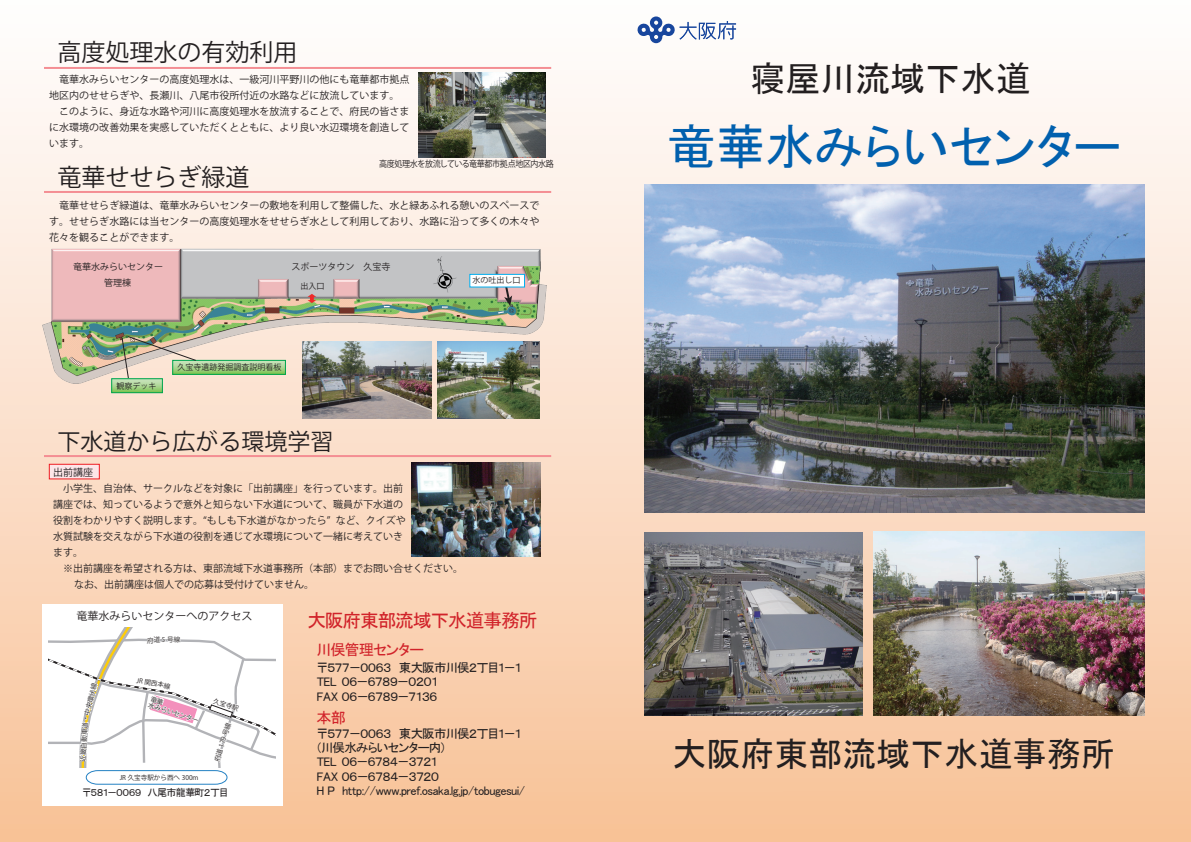
<style>
.page{position:relative;width:1191px;height:842px;background:#fff}
.page>*{position:absolute;margin:0;border:0;box-sizing:border-box;transform-origin:0 0}
.t1{font:49px "MS P Gothic";color:#0160ae}
.t2{font:35px "MS P Gothic";color:#231f20}
.t3{font:34px "MS P Gothic";color:#231f20}
.t4{font:24px "Koz Go Pr 6 N";color:#231f20}
.t5{font:23px "Koz Go Pr 6 N";color:#231f20}
.t6{font:18.7px "MS P Gothic";letter-spacing:-.055em;color:#d1232a}
.t7{font:15.1px "MS P Gothic";letter-spacing:-.055em;color:#d1232a}
.t8{font:12.5px/14.2px "MS P Gothic";letter-spacing:-.07em;color:#231f20}
.t9{font:11px "Koz Go Pr 6 N";color:#231f20}
.t10{font:10px/16px "Koz Go Pr 6 N";color:#231f20}
.t11{font:10px "MS P Gothic";letter-spacing:-.07em;color:#231f20}
.t12{font:9px "Koz Go Pr 6 N";color:#231f20}
.t13{font:8.8px "Koz Go Pro";letter-spacing:-.04em;color:#231f20;scale:.91 1}
.t14{font:8px "Koz Go Pr 6 N";color:#231f20}
.t15{font:6.6px "Koz Go Pr 6 N";color:#231f20}
</style>
<div class="page">
<div style="left:0;top:0;width:1191px;height:842px;background:linear-gradient(to bottom,#fefeff,#f7c298)"></div>
<hr style="left:44px;top:67px;width:507px;height:2px;background:#f48e93">
<img style="left:418px;top:72px;width:128px;height:85px">
<svg style="left:636px;top:16px;width:100px;height:27px"></svg>
<img style="left:644px;top:532px;width:218px;height:183px">
<img style="left:644px;top:184px;width:500px;height:329px">
<hr style="left:44px;top:191px;width:507px;height:2px;background:#f48e93">
<img style="left:302px;top:383px;width:129px;height:36px">
<img style="left:437px;top:383px;width:103px;height:36px">
<hr style="left:44px;top:455px;width:507px;height:2px;background:#f48e93">
<div style="left:42px;top:604px;width:240px;height:201px;background:#fff"></div>
<img style="left:873px;top:532px;width:271px;height:183px">
<div style="left:49px;top:464px;width:51px;height:15px;background:#fde6e8;border:1px solid #ee1d23"></div>
<img style="left:411px;top:462px;width:129px;height:94px">
<img style="left:43px;top:248px;width:503px;height:135px">
<svg style="left:504px;top:287px;width:8px;height:19px"></svg>
<div style="left:469px;top:274px;width:56px;height:13px;background:#fff;border:1px solid #00aeef"></div>
<svg style="left:113px;top:380px;width:48px;height:11px"></svg>
<div style="left:111px;top:378px;width:52px;height:15px;border:1px solid #00a54f"></div>
<svg style="left:196px;top:362px;width:88px;height:11px"></svg>
<div style="left:172px;top:360px;width:114px;height:15px;border:1px solid #00a54f"></div>
<svg style="left:121px;top:336px;width:75px;height:43px;background:#c3c3a7"></svg>
<svg style="left:48px;top:627px;width:227px;height:158px"></svg>
<h3 class="t4" style="left:57px;top:39px;width:241px">高度処理水の有効利用</h3>
<p class="t10" style="left:49px;top:71px;width:361px">　竜華水みらいセンターの高度処理水は、一級河川平野川の他にも竜華都市拠点地区内のせせらぎや、長瀬川、八尾市役所付近の水路などに放流しています。　このように、身近な水路や河川に高度処理水を放流することで、府民の皆さまに水環境の改善効果を実感していただくとともに、より良い水辺環境を創造しています。</p>
<p class="t13" style="left:379px;top:158px;width:193px">高度処理水を放流している竜華都市拠点地区内水路</p>
<h3 class="t4" style="left:57px;top:164px;width:193px">竜華せせらぎ緑道</h3>
<p class="t10" style="left:49px;top:197px;width:491px;text-align:justify">　竜華せせらぎ緑道は、竜華水みらいセンターの敷地を利用して整備した、水と緑あふれる憩いのスペースです。せせらぎ水路には当センターの高度処理水をせせらぎ水として利用しており、水路に沿って多くの木々や花々を観ることができます。</p>
<p class="t12" style="left:73px;top:262px;width:91px">竜華水みらいセンター</p>
<p class="t12" style="left:291px;top:262px;width:100px">スポーツタウン　久宝寺</p>
<p class="t12" style="left:73px;top:278px;width:60px">　　　 管理棟</p>
<p class="t14" style="left:300px;top:282px;width:25px">出入口</p>
<p class="t14" style="left:472px;top:276px;width:49px">水の吐出し口</p>
<p class="t14" style="left:117px;top:381px;width:42px">観察デッキ</p>
<p class="t14" style="left:178px;top:363px;width:105px">久宝寺遺跡発掘調査説明看板</p>
<h3 class="t5" style="left:57px;top:429px;width:277px">下水道から広がる環境学習</h3>
<p class="t10" style="left:53px;top:464px;width:41px">出前講座</p>
<p class="t10" style="left:63px;top:480px;width:342px">小学生、自治体、サークルなどを対象に「出前講座」を行っています。出前</p>
<p class="t10" style="left:53px;top:496px;width:352px">講座では、知っているようで意外と知らない下水道について、職員が下水道の</p>
<p class="t10" style="left:53px;top:512px;width:354px">役割をわかりやすく説明します。“もしも下水道がなかったら” など、クイズや</p>
<p class="t10" style="left:53px;top:528px;width:352px">水質試験を交えながら下水道の役割を通じて水環境について一緒に考えていき</p>
<p class="t10" style="left:53px;top:544px;width:31px">ます。</p>
<p class="t10" style="left:53px;top:560px;width:412px">　※出前講座を希望される方は、東部流域下水道事務所（本部）までお問い合せください。</p>
<p class="t10" style="left:74px;top:576px;width:241px">なお、出前講座は個人での応募は受付けていません。</p>
<p class="t9" style="left:76px;top:610px;width:178px">竜華水みらいセンターへのアクセス</p>
<p class="t15" style="left:147px;top:636px;width:35px;rotate:-1deg">府道 5 号線</p>
<p class="t15" style="left:82px;top:721px;width:41px;rotate:-76deg">・中央環状線</p>
<p class="t15" style="left:137px;top:677px;width:36px;rotate:10deg">JR 関西本線</p>
<p class="t15" style="left:150px;top:701px;width:54px;rotate:18deg">水みらいセンター</p>
<p class="t15" style="left:79px;top:761px;width:41px;rotate:-86deg">近畿自動車道</p>
<p class="t15" style="left:120px;top:774px;width:80px">JR 久宝寺駅から西へ 300m</p>
<p class="t15" style="left:215px;top:697px;width:28px;rotate:18deg">久宝寺駅</p>
<p class="t15" style="left:213px;top:760px;width:42px;rotate:-72deg">府道 179 号線</p>
<p class="t11" style="left:82px;top:787px;width:148px">〒５８１－００６９　八尾市龍華町２丁目</p>
<h3 class="t6" style="left:307px;top:611px;width:232px">大阪府東部流域下水道事務所</h3>
<h3 class="t7" style="left:316px;top:642px;width:109px">川俣管理センター</h3>
<p class="t8" style="left:316px;top:660px;width:208px">〒５７７－００６３　東大阪市川俣２丁目１－１<br>TEL ０６－６７８９－０２０１<br>FAX ０６－６７８９－７１３６</p>
<h3 class="t7" style="left:317px;top:710px;width:31px">本部</h3>
<p class="t8" style="left:316px;top:726px;width:211px">〒５７７－００６３　東大阪市川俣２丁目１－１（川俣水みらいセンター内）<br>TEL ０６－６７８４－３７２１<br>FAX ０６－６７８４－３７２０<br>H P http://www.pref.osaka.lg.jp/tobugesui/</p>
<h2 class="t2" style="left:750px;top:61px;width:281px">寝屋川流域下水道</h2>
<h1 class="t1" style="left:667px;top:122px;width:455px">竜華水みらいセンター</h1>
<h3 class="t3" style="left:672px;top:736px;width:443px">大阪府東部流域下水道事務所</h3>
</div>
